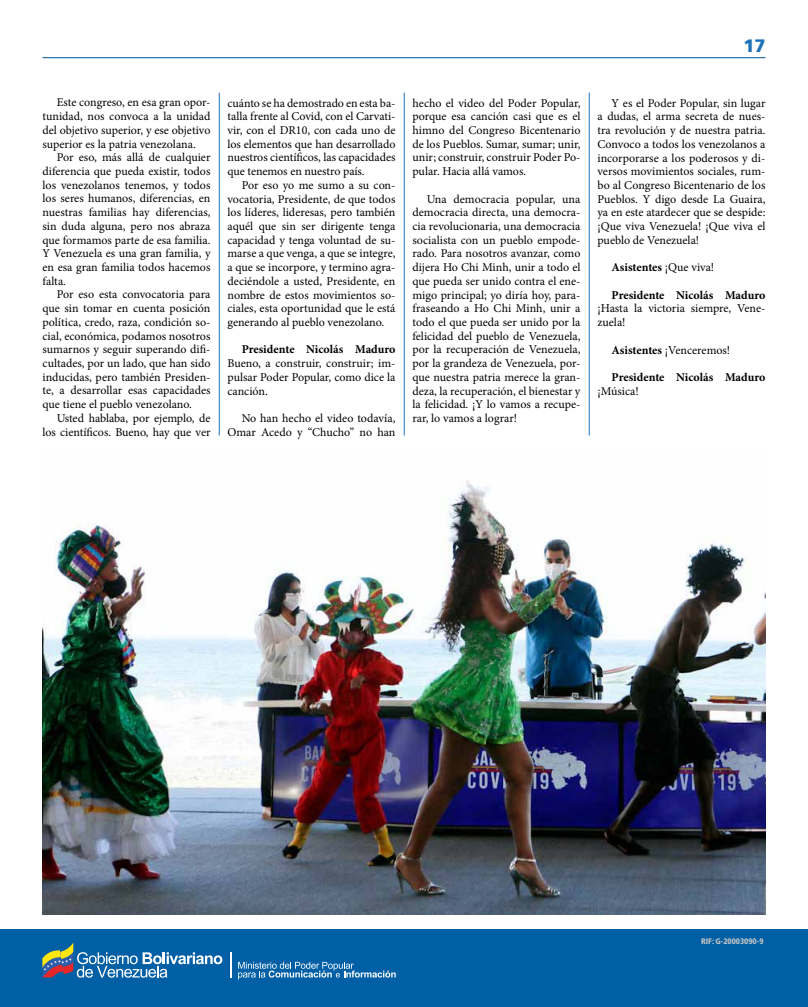
<style>
.page{position:relative;width:808px;height:1007px;background:#fff}
.page>*{position:absolute;margin:0;border:0;box-sizing:border-box;transform-origin:0 0}
.t1{font:900 18px "Frutiger LT Std";color:#1d71b8}
.t2{font:12px/13.7px "Minion Pro";color:#000;text-align:justify}
.t3{font:700 12px "Minion Pro";letter-spacing:-.005em;color:#000}
.t4{font:900 condensed 8px "Frutiger LT Std";color:#c6c6c6}
.s1{font-weight:400}
.s2{font-weight:700}
</style>
<div class="page">
<hr style="left:43px;top:57px;width:722px;height:1px;background:#005297">
<hr style="left:219px;top:93px;width:1px;height:342px;background:#1d71b8">
<hr style="left:404px;top:93px;width:1px;height:342px;background:#1d71b8">
<hr style="left:589px;top:93px;width:1px;height:342px;background:#1d71b8">
<div style="left:0;top:928px;width:808px;height:78px;background:#005fa5"></div>
<svg style="left:230px;top:952px;width:1px;height:25px"></svg>
<svg style="left:42px;top:942px;width:180px;height:35px"></svg>
<svg style="left:238px;top:961px;width:158px;height:18px"></svg>
<img style="left:43px;top:480px;width:722px;height:433px">
<h1 class="t1" style="left:743px;top:35px;width:24px">17</h1>
<p class="t2" style="left:43px;top:96px;width:169px;text-indent:14px">Este congreso, en esa gran opor&shy;tunidad, nos convoca a la unidad del objetivo superior, y ese objetivo superior es la patria venezolana.</p>
<p class="t2" style="left:43px;top:151px;width:169px;text-indent:14px">Por eso, más allá de cualquier diferencia que pueda existir, todos los venezolanos tenemos, y todos los seres humanos, diferencias, en nuestras familias hay diferencias, sin duda alguna, pero nos abraza que formamos parte de esa familia.<br>Y Venezuela es una gran familia, y en esa gran familia todos hacemos falta.</p>
<p class="t2" style="left:43px;top:288px;width:169px;text-indent:14px">Por eso esta convocatoria para que sin tomar en cuenta posición política, credo, raza, condición so&shy;cial, económica, podamos nosotros sumarnos y seguir superando difi&shy;cultades, por un lado, que han sido inducidas, pero también Presiden&shy;te, a desarrollar esas capacidades que tiene el pueblo venezolano.</p>
<p class="t2" style="left:43px;top:411px;width:169px;text-align:right">Usted hablaba, por ejemplo, de los científicos. Bueno, hay que ver</p>
<p class="t2" style="left:227px;top:96px;width:169px">cuánto se ha demostrado en esta ba&shy;talla frente al Covid, con el Carvati&shy;vir, con el DR10, con cada uno de los elementos que han desarrollado nuestros científicos, las capacidades que tenemos en nuestro país.</p>
<p class="t2" style="left:227px;top:178px;width:169px;text-indent:14px">Por eso yo me sumo a su con&shy;vocatoria, Presidente, de que todos los líderes, lideresas, pero también aquél que sin ser dirigente tenga capacidad y tenga voluntad de su&shy;marse a que venga, a que se integre, a que se incorpore, y termino agra&shy;deciéndole a usted, Presidente, en nombre de estos movimientos so&shy;ciales, esta oportunidad que le está generando al pueblo venezolano.</p>
<p class="t3" style="left:242px;top:341px;width:155px">Presidente Nicolás Maduro</p>
<p class="t2" style="left:227px;top:356px;width:169px">Bueno, a construir, construir; im&shy;pulsar Poder Popular, como dice la canción.</p>
<p class="t2" style="left:227px;top:411px;width:169px;text-align:right">No han hecho el video todavía,<br>Omar Acedo y “Chucho” no han</p>
<p class="t2" style="left:412px;top:96px;width:169px">hecho el video del Poder Popular, porque esa canción casi que es el himno del Congreso Bicentenario de los Pueblos. Sumar, sumar; unir, unir; construir, construir Poder Po&shy;pular. Hacia allá vamos.</p>
<p class="t2" style="left:412px;top:192px;width:169px;text-indent:14px">Una democracia popular, una democracia directa, una democra&shy;cia revolucionaria, una democracia socialista con un pueblo empode&shy;rado. Para nosotros avanzar, como dijera Ho Chi Minh, unir a todo el que pueda ser unido contra el ene&shy;migo principal; yo diría hoy, para&shy;fraseando a Ho Chi Minh, unir a todo el que pueda ser unido por la felicidad del pueblo de Venezuela, por la recuperación de Venezuela, por la grandeza de Venezuela, por&shy;que nuestra patria merece la gran&shy;deza, la recuperación, el bienestar y la felicidad. ¡Y lo vamos a recupe&shy;rar, lo vamos a lograr!</p>
<p class="t2" style="left:597px;top:96px;width:169px;text-indent:14px">Y es el Poder Popular, sin lugar a dudas, el arma secreta de nues&shy;tra revolución y de nuestra patria.<br>Convoco a todos los venezolanos a incorporarse a los poderosos y di&shy;versos movimientos sociales, rum&shy;bo al Congreso Bicentenario de los Pueblos. Y digo desde La Guaira, ya en este atardecer que se despide: ¡Que viva Venezuela! ¡Que viva el pueblo de Venezuela!</p>
<p class="t3" style="left:612px;top:259px;width:104px">Asistentes <span class="s1">¡Que viva!</span></p>
<p class="t3" style="left:612px;top:286px;width:155px">Presidente Nicolás Maduro</p>
<p class="t2" style="left:597px;top:302px;width:169px">¡Hasta la victoria siempre, Vene&shy;zuela!</p>
<p class="t2" style="left:612px;top:343px;width:120px"><span class="s2">Asistentes</span> ¡Venceremos!</p>
<p class="t3" style="left:612px;top:368px;width:155px">Presidente Nicolás Maduro</p>
<p class="t2" style="left:597px;top:384px;width:43px">¡Música!</p>
<p class="t4" style="left:701px;top:936px;width:64px">RIF: G-20003090-9</p>
</div>
